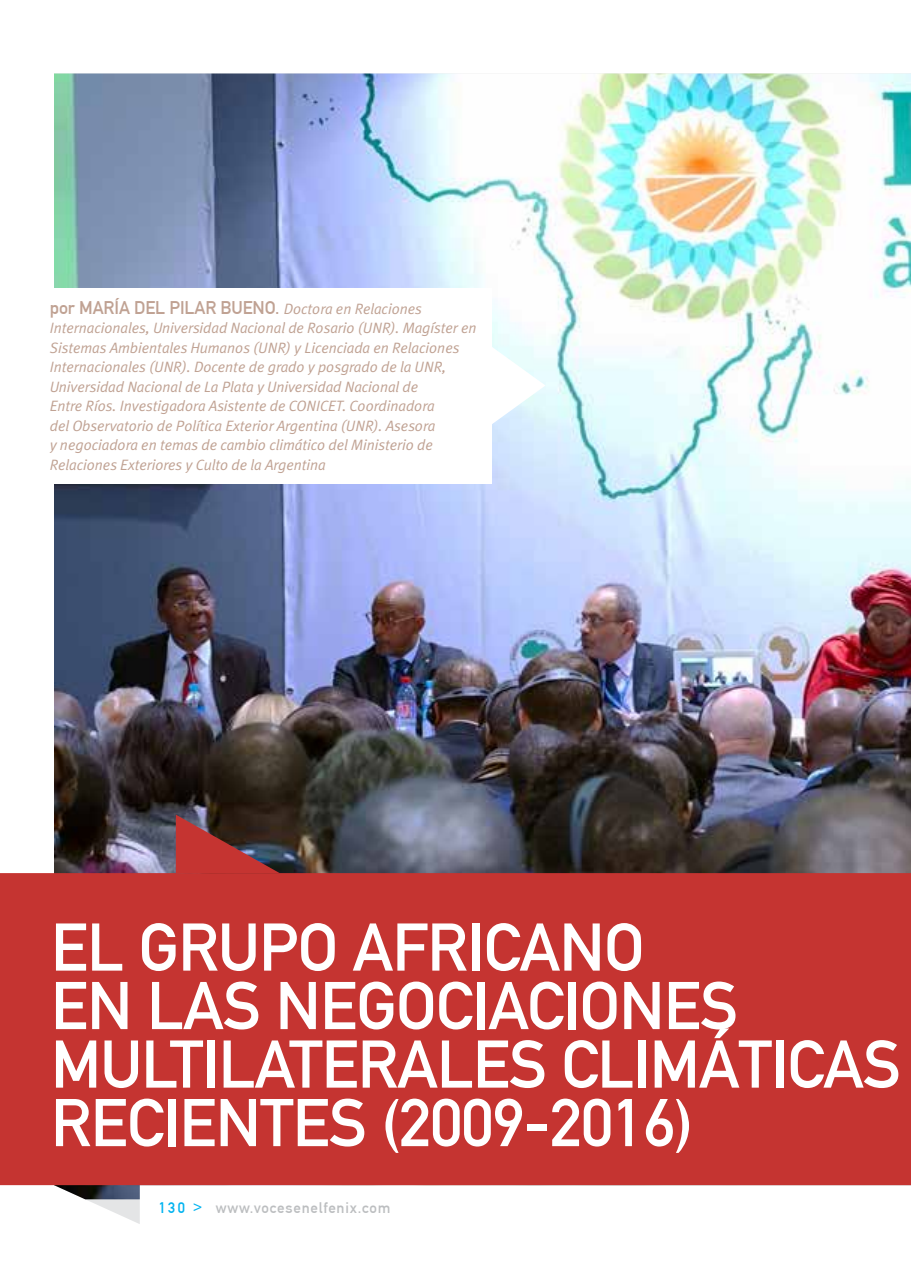
<style>
.page{position:relative;width:911px;height:1263px;background:#fff}
.page>*{position:absolute;margin:0;border:0;box-sizing:border-box;transform-origin:0 0}
.t1{font:66.3px/58.5px "DIN1451 Mittelschrift";letter-spacing:-.01em;color:#fff}
.t2{font:18px "DIN1451 Mittelschrift";letter-spacing:-.005em;color:#c0a293}
.t3{font:italic 15px/19.5px "Meta Plus Normal";letter-spacing:-.005em;color:#c0a293}
.t4{font:15px "DIN1451 Mittelschrift";letter-spacing:.05em;color:#bcbec0}
.s1{font-family:"Meta Plus Normal";font-style:italic;font-size:15px}
.s2{color:#00b3f0}
</style>
<div class="page">
<img style="left:54px;top:74px;width:857px;height:1125px">
<div style="left:0;top:873px;width:911px;height:312px;background:#c53431"></div>
<svg style="left:176px;top:815px;width:104px;height:58px;background:#7d3332"></svg>
<div style="left:32px;top:288px;width:459px;height:195px;background:#fff"></div>
<svg style="left:491px;top:346px;width:54px;height:78px"></svg>
<p class="t2" style="left:50px;top:297px;width:374px">POR MARÍA DEL PILAR BUENO. <span class="s1">Doctora en Relaciones</span></p>
<p class="t3" style="left:50px;top:318px;width:428px">Internacionales, Universidad Nacional de Rosario (UNR). Magíster en Sistemas Ambientales Humanos (UNR) y Licenciada en Relaciones Internacionales (UNR). Docente de grado y posgrado de la UNR, Universidad Nacional de La Plata y Universidad Nacional de<br>Entre Ríos. Investigadora Asistente de CONICET. Coordinadora<br>del Observatorio de Política Exterior Argentina (UNR). Asesora<br>y negociadora en temas de cambio climático del Ministerio de Relaciones Exteriores y Culto de la Argentina</p>
<h1 class="t1" style="left:51px;top:918px;width:851px">EL GRUPO AFRICANO<br>EN LAS NEGOCIACIONES<br>MULTILATERALES CLIMÁTICAS<br>RECIENTES (2009-2016)</h1>
<p class="t4" style="left:159px;top:1199px;width:233px"><span class="s2">130 &gt;</span> WWW.VOCESENELFENIX.COM</p>
</div>
